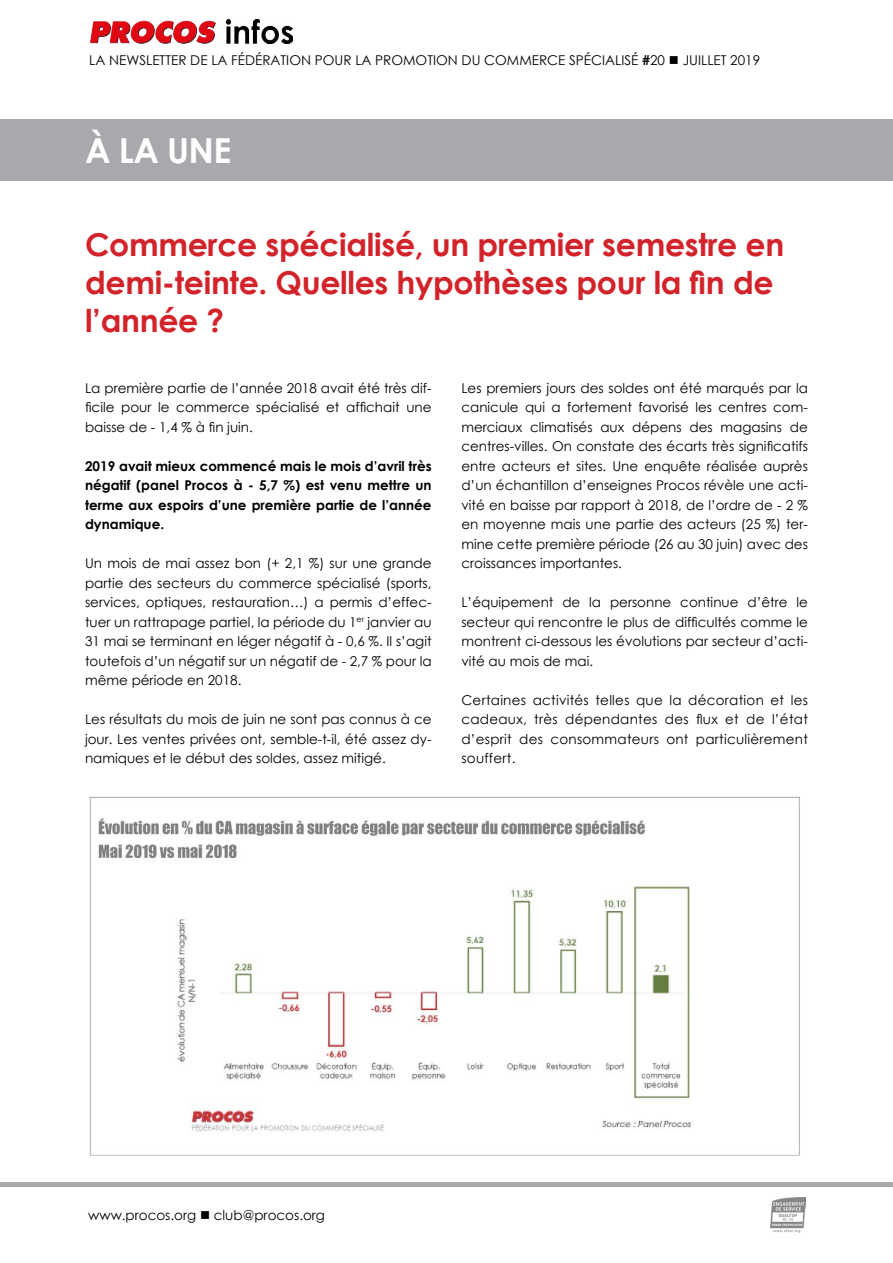
<style>
.page{position:relative;width:893px;height:1263px;background:#fff}
.page>*{position:absolute;margin:0;border:0;box-sizing:border-box;transform-origin:0 0}
.t1{font:700 34.5px "Century Gothic";color:#fff}
.t2{font:700 31.5px/37.8px "Century Gothic";letter-spacing:-.01em;color:#d2232a}
.t3{font:13.5px/19.5px "Century Gothic";color:#000;text-align:justify}
.t4{font:700 13.5px/19.5px "Century Gothic";color:#000;text-align:justify}
.s1{font-weight:700}
</style>
<div class="page">
<img style="left:91px;top:19px;width:202px;height:24px">
<div style="left:0;top:119px;width:893px;height:62px;background:#a7a9ac"></div>
<hr style="left:0;top:1182px;width:893px;height:4px;background:#a7a9ac">
<img style="left:771px;top:1197px;width:35px;height:35px">
<img style="left:89px;top:796px;width:711px;height:360px">
<p class="t3" style="left:89px;top:50px;width:672px">LA NEWSLETTER DE LA FÉDÉRATION POUR LA PROMOTION DU COMMERCE SPÉCIALISÉ <span class="s1">#</span>20 ■ JUILLET 2019</p>
<h1 class="t1" style="left:85px;top:124px;width:148px">À LA UNE</h1>
<h2 class="t2" style="left:85px;top:225px;width:701px">Commerce spécialisé, un premier semestre en demi-teinte. Quelles hypothèses pour la fin de l’année ?</h2>
<p class="t3" style="left:85px;top:378px;width:348px">La première partie de l’année 2018 avait été très dif&shy;ficile pour le commerce spécialisé et affichait une baisse de - 1,4 % à fin juin.</p>
<p class="t4" style="left:85px;top:456px;width:348px">2019 avait mieux commencé mais le mois d’avril très négatif (panel Procos à - 5,7 %) est venu mettre un terme aux espoirs d’une première partie de l’année dynamique.</p>
<p class="t3" style="left:85px;top:553px;width:348px">Un mois de mai assez bon (+ 2,1 %) sur une grande partie des secteurs du commerce spécialisé (sports, services, optiques, restauration…) a permis d’effec&shy;tuer un rattrapage partiel, la période du 1<sup>er</sup> janvier au 31 mai se terminant en léger négatif à - 0,6 %. Il s’agit toutefois d’un négatif sur un négatif de - 2,7 % pour la même période en 2018.</p>
<p class="t3" style="left:85px;top:709px;width:348px">Les résultats du mois de juin ne sont pas connus à ce jour. Les ventes privées ont, semble-t-il, été assez dy&shy;namiques et le début des soldes, assez mitigé.</p>
<p class="t3" style="left:461px;top:378px;width:348px">Les premiers jours des soldes ont été marqués par la canicule qui a fortement favorisé les centres com&shy;merciaux climatisés aux dépens des magasins de centres-villes. On constate des écarts très significatifs entre acteurs et sites. Une enquête réalisée auprès d’un échantillon d’enseignes Procos révèle une acti&shy;vité en baisse par rapport à 2018, de l’ordre de - 2 % en moyenne mais une partie des acteurs (25 %) ter&shy;mine cette première période (26 au 30 juin) avec des croissances importantes.</p>
<p class="t3" style="left:461px;top:592px;width:348px">L’équipement de la personne continue d’être le secteur qui rencontre le plus de difficultés comme le montrent ci-dessous les évolutions par secteur d’acti&shy;vité au mois de mai.</p>
<p class="t3" style="left:461px;top:690px;width:348px">Certaines activités telles que la décoration et les cadeaux, très dépendantes des flux et de l’état d’esprit des consommateurs ont particulièrement souffert.</p>
<p class="t3" style="left:88px;top:1205px;width:238px">www.procos.org ■ club@procos.org</p>
</div>
